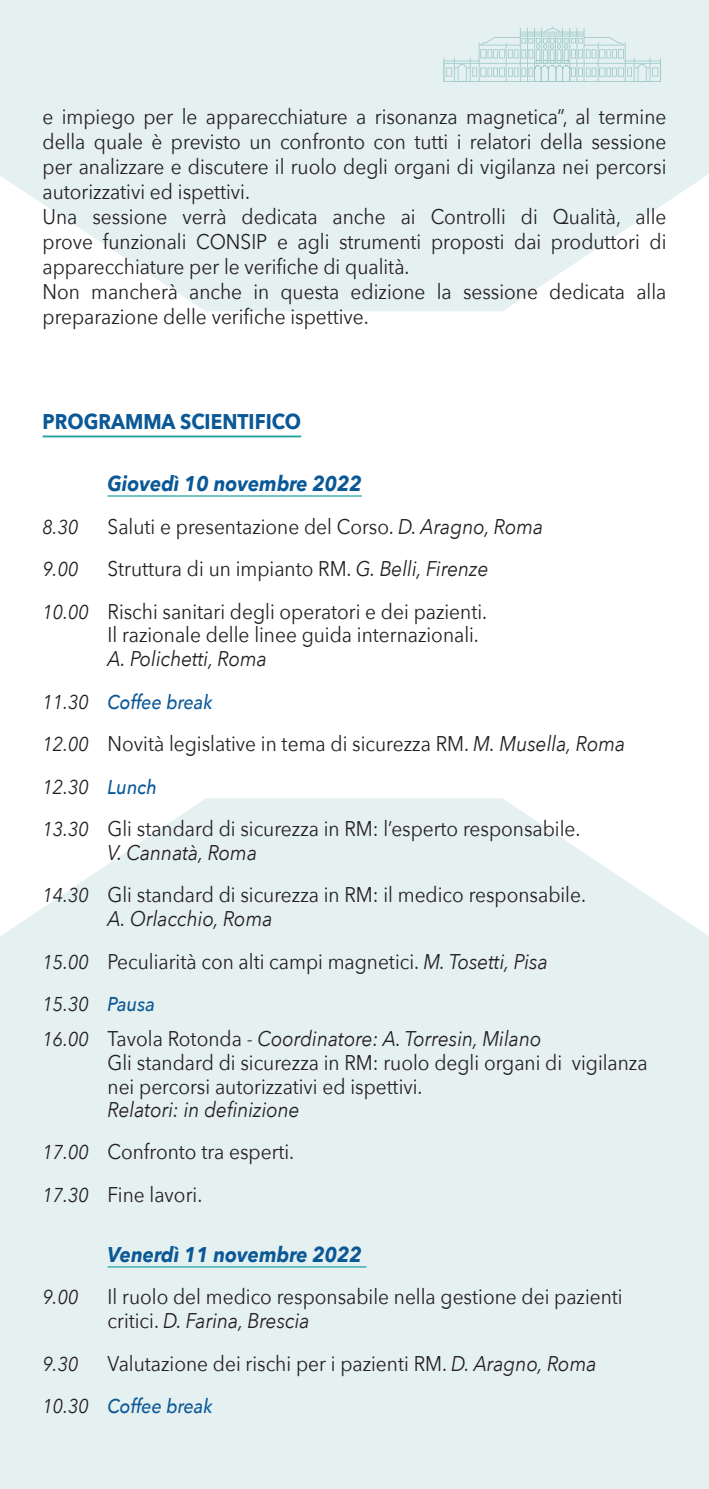
<style>
.page{position:relative;width:709px;height:1489px;background:#fff}
.page>*{position:absolute;margin:0;border:0;box-sizing:border-box;transform-origin:0 0}
.t1{font:21.25px/25px "Avenir Next";color:#231f20;scale:.9 1}
.t2{font:italic 700 21.25px "Avenir Next";color:#0b5897;scale:.9 1}
.t3{font:700 21.25px "Avenir Next";color:#0b5897;scale:.9 1}
.t4{font:italic 21.25px "Avenir Next";color:#231f20;scale:.9 1}
.t5{font:italic 20px "Avenir Next";color:#231f20;scale:.9 1}
.t6{font:italic 500 20px "Avenir Next";color:#0b5897;scale:.9 1}
.s1{font-style:italic}
.s2{font-style:italic;font-size:20px}
.s3{font-weight:400;color:#231f20}
.s4{font-weight:500;color:#0b5897}
</style>
<div class="page">
<svg style="left:0;top:0;width:709px;height:311px;background:#e8f2f2"></svg>
<div style="left:0;top:798px;width:709px;height:690px;background:#e5f0f0"></div>
<svg style="left:443px;top:27px;width:218px;height:55px;background:#d5e8e7"></svg>
<hr style="left:108px;top:495px;width:254px;height:1px;background:#24a29e">
<hr style="left:108px;top:1266px;width:258px;height:1px;background:#24a29e">
<hr style="left:43px;top:435px;width:258px;height:2px;background:#24a29e">
<p class="t1" style="left:43px;top:103px;width:694px">e impiego per le apparecchiature a risonanza magnetica”, al termine della quale è previsto un confronto con tutti i relatori della sessione per analizzare e discutere il ruolo degli organi di vigilanza nei percorsi autorizzativi ed ispettivi.<br>Una sessione verrà dedicata anche ai Controlli di Qualità, alle prove funzionali CONSIP e agli strumenti proposti dai produttori di apparecchiature per le verifiche di qualità.<br>Non mancherà anche in questa edizione la sessione dedicata alla preparazione delle verifiche ispettive.</p>
<p class="t3" style="left:43px;top:403px;width:289px">PROGRAMMA SCIENTIFICO</p>
<p class="t2" style="left:108px;top:465px;width:284px">Giovedì 10 novembre 2022</p>
<p class="t5" style="left:43px;top:509px;width:41px">8.30</p>
<p class="t1" style="left:108px;top:512px;width:486px">Saluti e presentazione del Corso. <span class="s1">D. Aragno, Roma</span></p>
<p class="t5" style="left:43px;top:552px;width:41px">9.00</p>
<p class="t1" style="left:43px;top:546px;width:497px;line-height:42.5px;text-align:right">Struttura di un impianto RM. <span class="s1">G. Belli, Firenze<br></span><span class="s2">10.00</span> Rischi sanitari degli operatori e dei pazienti.</p>
<p class="t1" style="left:108px;top:621px;width:414px">Il razionale delle linee guida internazionali.</p>
<p class="t4" style="left:108px;top:640px;width:179px">A. Polichetti, Roma</p>
<p class="t6" style="left:43px;top:684px;width:190px"><span class="s3">11.30</span> Coffee break</p>
<p class="t1" style="left:43px;top:730px;width:649px"><span class="s2">12.00</span> Novità legislative in tema di sicurezza RM. <span class="s1">M. Musella, Roma</span></p>
<p class="t5" style="left:43px;top:769px;width:128px">12.30 <span class="s4">Lunch</span></p>
<p class="t1" style="left:108px;top:816px;width:527px;line-height:23.8px;text-indent:-65px"><span class="s2">13.30</span> Gli standard di sicurezza in RM: l’esperto responsabile.<br><span class="s1">V. Cannatà, Roma</span></p>
<p class="t1" style="left:108px;top:882px;width:533px;line-height:23.8px;text-indent:-65px"><span class="s2">14.30</span> Gli standard di sicurezza in RM: il medico responsabile.<br><span class="s1">A. Orlacchio, Roma</span></p>
<p class="t1" style="left:43px;top:947px;width:563px"><span class="s2">15.00</span> Peculiarità con alti campi magnetici. <span class="s1">M. Tosetti, Pisa</span></p>
<p class="t5" style="left:43px;top:987px;width:126px">15.30 <span class="s4">Pausa</span></p>
<p class="t1" style="left:108px;top:1026px;width:601px;line-height:23.8px;text-indent:-65px"><span class="s2">16.00</span> Tavola Rotonda - <span class="s1">Coordinatore: A. Torresin, Milano<br></span>Gli standard di sicurezza in RM: ruolo degli organi di vigilanza nei percorsi autorizzativi ed ispettivi.</p>
<p class="t1" style="left:43px;top:1087px;width:287px;line-height:42.5px;text-indent:65px"><span class="s1">Relatori: in definizione<br></span><span class="s2">17.00</span> Confronto tra esperti.<br><span class="s2">17.30</span> Fine lavori.</p>
<p class="t2" style="left:108px;top:1235px;width:284px">Venerdì 11 novembre 2022</p>
<p class="t5" style="left:43px;top:1280px;width:41px">9.00</p>
<p class="t1" style="left:108px;top:1284px;width:574px;line-height:23.8px">Il ruolo del medico responsabile nella gestione dei pazienti critici. <span class="s1">D. Farina, Brescia</span></p>
<p class="t5" style="left:43px;top:1346px;width:41px">9.30</p>
<p class="t1" style="left:108px;top:1349px;width:545px">Valutazione dei rischi per i pazienti RM. <span class="s1">D. Aragno, Roma</span></p>
<p class="t6" style="left:43px;top:1389px;width:190px"><span class="s3">10.30</span> Coffee break</p>
</div>
